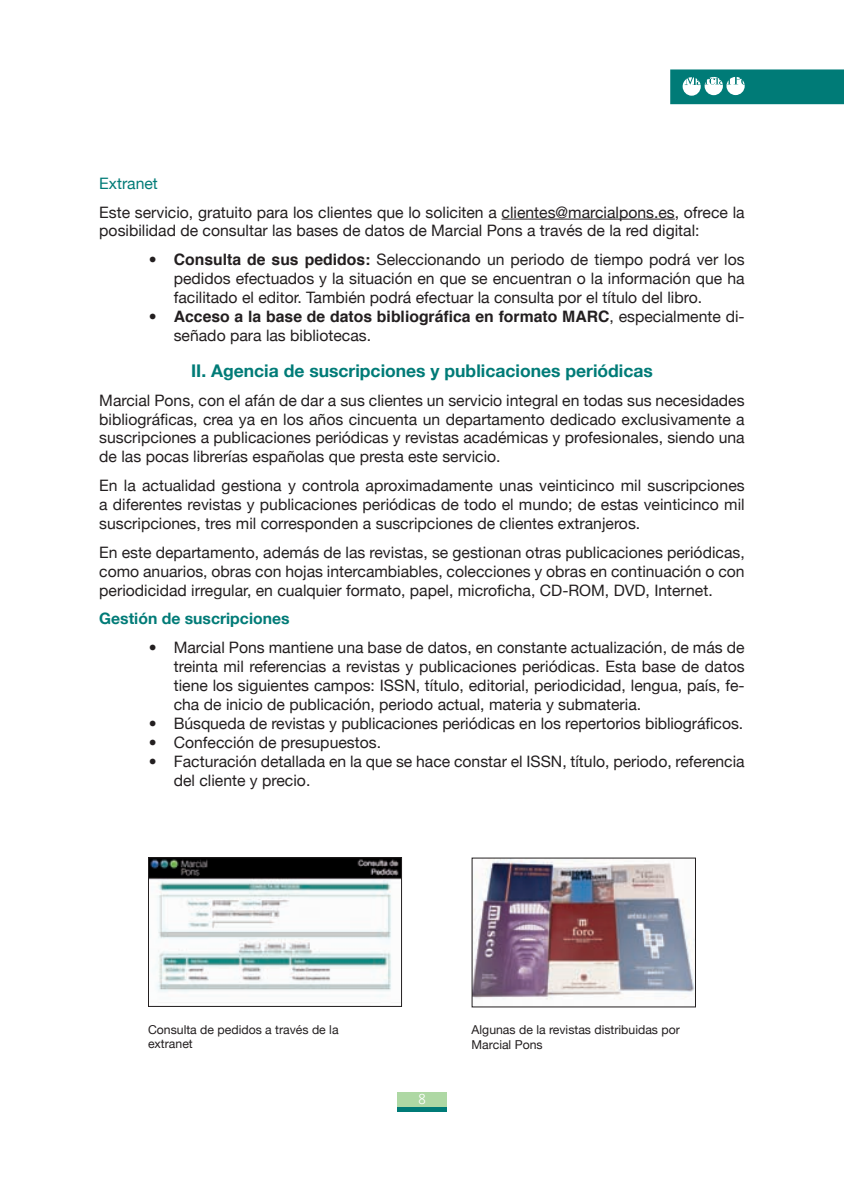
<style>
.page{position:relative;width:844px;height:1191px;background:#fff}
.page>*{position:absolute;margin:0;border:0;box-sizing:border-box;transform-origin:0 0}
.t1{font:700 17.5px "Helvetica Neue";color:#007b77}
.t2{font:15.75px/18.9px "Helvetica Neue";color:#231f20;text-align:justify}
.t3{font:700 15.75px "Helvetica";color:#231f20}
.t4{font:700 15.75px "Helvetica Neue";color:#007b77}
.t5{font:15.75px "Helvetica Neue";color:#007b77}
.t6{font:300 14px "Vectora LH";color:#fff}
.t7{font:12.25px/14.7px "Helvetica Neue";color:#231f20}
.s1{font-family:"Helvetica";font-weight:700}
.s2{font-family:"Helvetica Neue";font-weight:400}
</style>
<div class="page">
<div style="left:671px;top:70px;width:171px;height:33px;background:#007b77"></div>
<div style="left:670px;top:69px;width:173px;height:35px;border:2px solid #007b77"></div>
<svg style="left:682px;top:77px;width:62px;height:19px"></svg>
<div style="left:397px;top:1091px;width:49px;height:15px;background:#aed8a4"></div>
<div style="left:397px;top:1106px;width:49px;height:5px;background:#007b77"></div>
<img style="left:150px;top:859px;width:250px;height:138px">
<div style="left:148px;top:857px;width:254px;height:150px;border:1px solid #231f20"></div>
<img style="left:473px;top:859px;width:220px;height:141px">
<hr style="left:501px;top:219px;width:173px;height:1px;background:#231f20">
<p class="t5" style="left:99px;top:174px;width:60px">Extranet</p>
<p class="t2" style="left:99px;top:202px;width:646px">Este servicio, gratuito para los clientes que lo soliciten a clientes@marcialpons.es, ofrece la posibilidad de consultar las bases de datos de Marcial Pons a través de la red digital:</p>
<p class="t2" style="left:174px;top:250px;width:572px;text-indent:-25px">• <span class="s1">Consulta de sus pedidos:</span> Seleccionando un periodo de tiempo podrá ver los pedidos efectuados y la situación en que se encuentran o la información que ha facilitado el editor. También podrá efectuar la consulta por el título del libro.</p>
<p class="t3" style="left:149px;top:304px;width:597px"><span class="s2">•</span> Acceso a la base de datos bibliográfica en formato MARC<span class="s2">, especialmente di-</span></p>
<p class="t2" style="left:174px;top:325px;width:199px">señado para las bibliotecas.</p>
<p class="t1" style="left:191px;top:360px;width:463px">II. Agencia de suscripciones y publicaciones periódicas</p>
<p class="t2" style="left:99px;top:390px;width:646px">Marcial Pons, con el afán de dar a sus clientes un servicio integral en todas sus necesidades bibliográficas, crea ya en los años cincuenta un departamento dedicado exclusivamente a suscripciones a publicaciones periódicas y revistas académicas y profesionales, siendo una de las pocas librerías españolas que presta este servicio.</p>
<p class="t2" style="left:99px;top:476px;width:646px">En la actualidad gestiona y controla aproximadamente unas veinticinco mil suscripciones a diferentes revistas y publicaciones periódicas de todo el mundo; de estas veinticinco mil suscripciones, tres mil corresponden a suscripciones de clientes extranjeros.</p>
<p class="t2" style="left:99px;top:542px;width:646px">En este departamento, además de las revistas, se gestionan otras publicaciones periódicas, como anuarios, obras con hojas intercambiables, colecciones y obras en continuación o con periodicidad irregular, en cualquier formato, papel, microficha, CD-ROM, DVD, Internet.</p>
<p class="t4" style="left:99px;top:609px;width:192px">Gestión de suscripciones</p>
<p class="t2" style="left:174px;top:638px;width:572px;text-indent:-25px">• Marcial Pons mantiene una base de datos, en constante actualización, de más de treinta mil referencias a revistas y publicaciones periódicas. Esta base de datos tiene los siguientes campos: ISSN, título, editorial, periodicidad, lengua, país, fe&shy;cha de inicio de publicación, periodo actual, materia y submateria.</p>
<p class="t2" style="left:149px;top:713px;width:595px">• Búsqueda de revistas y publicaciones periódicas en los repertorios bibliográficos.</p>
<p class="t2" style="left:149px;top:732px;width:233px">• Confección de presupuestos.</p>
<p class="t2" style="left:174px;top:751px;width:572px;text-indent:-25px">• Facturación detallada en la que se hace constar el ISSN, título, periodo, referencia del cliente y precio.</p>
<p class="t7" style="left:148px;top:1021px;width:192px">Consulta de pedidos a través de la extranet</p>
<p class="t7" style="left:471px;top:1022px;width:210px">Algunas de la revistas distribuidas por<br>Marcial Pons</p>
<p class="t6" style="left:418px;top:1091px;width:9px">8</p>
</div>
